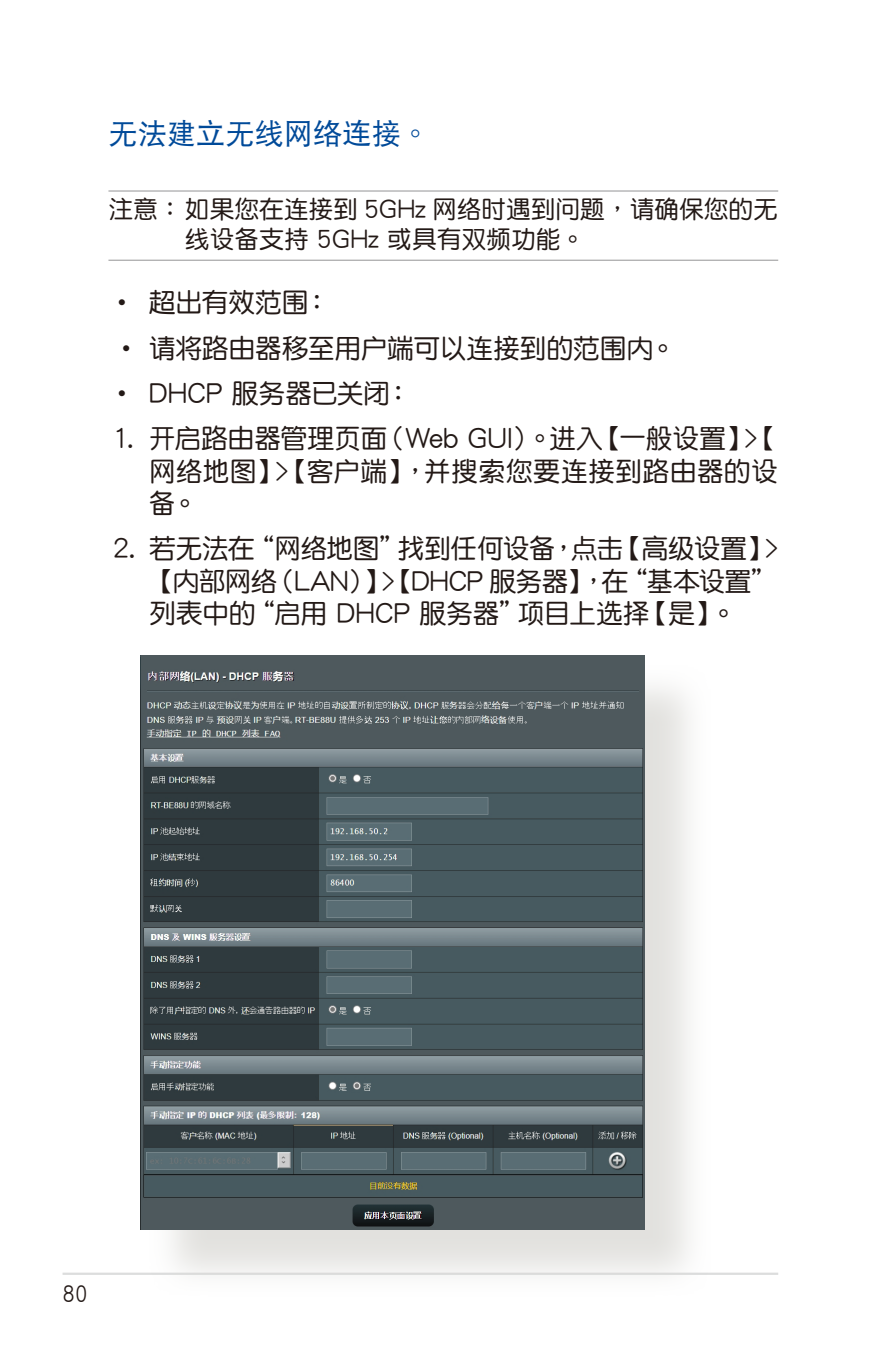
<style>
.page{position:relative;width:893px;height:1346px;background:#fff}
.page>*{position:absolute;margin:0;border:0;box-sizing:border-box;transform-origin:0 0}
.t1{font:29.25px "DF Hei GB5 Std W5";color:#004a99}
.t2{font:27px/32.4px "DF Yuan GB5 Std W5";letter-spacing:-.015em;color:#231916;text-align:justify}
.t3{font:24.75px/29.7px "DF Yuan GB5 Std W5";color:#231916}
.t4{font:22.5px "DF Yuan GB5 Std W5";color:#231916;scale:.9 1}
</style>
<div class="page">
<hr style="left:63px;top:1272px;width:715px;height:3px;background:#dcdddd">
<hr style="left:108px;top:190px;width:670px;height:2px;background:#a0a0a1">
<hr style="left:108px;top:260px;width:670px;height:1px;background:#a0a0a1">
<div style="left:148px;top:663px;width:565px;height:635px;background:#d9d8d4;opacity:.75"></div>
<img style="left:140px;top:655px;width:504px;height:574px">
<p class="t1" style="left:108px;top:118px;width:323px">無法建立無線網絡連接。</p>
<p class="t3" style="left:185px;top:194px;width:594px;text-indent:-77px">注意：如果您在連接到 5GHz 網絡時遇到問題，請確保您的無線設備支持 5GHz 或具有雙頻功能。</p>
<p class="t2" style="left:108px;top:286px;width:223px">• 超出有效範圍：</p>
<p class="t2" style="left:113px;top:331px;width:565px">• 請將路由器移至用戶端可以連接到的範圍內。</p>
<p class="t2" style="left:108px;top:376px;width:305px">• DHCP 服務器已關閉：</p>
<p class="t2" style="left:149px;top:422px;width:631px;text-indent:-36px">1. 開啟路由器管理頁面（Web GUI）。進入【一般設置】&gt;【網絡地圖】&gt;【客戶端】，並搜索您要連接到路由器的設備。</p>
<p class="t2" style="left:149px;top:532px;width:631px;text-indent:-36px">2. 若無法在“網絡地圖”找到任何設備，點擊【高級設置】&gt;【內部網絡（LAN）】&gt;【DHCP 服務器】，在“基本設置”列表中的“啟用 DHCP 服務器”項目上選擇【是】。</p>
<p class="t4" style="left:63px;top:1282px;width:29px">80</p>
</div>
